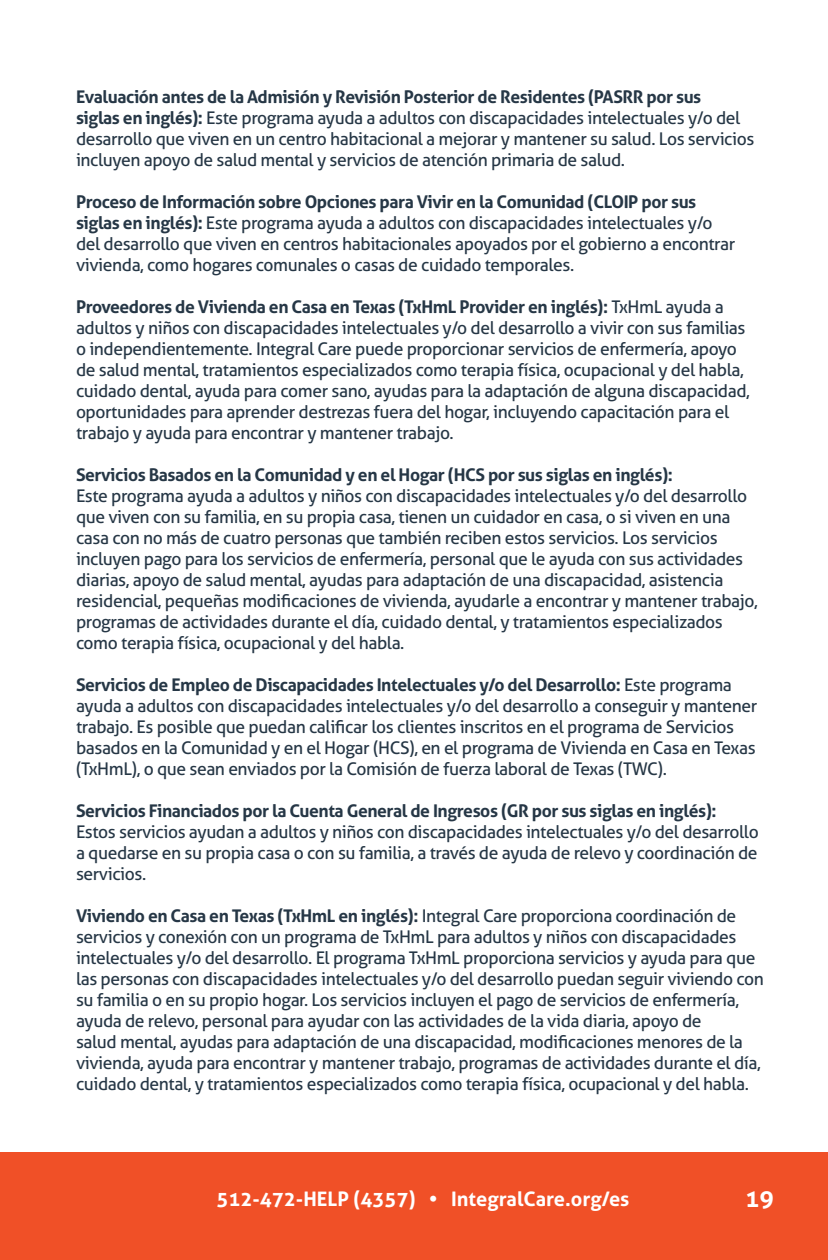
<style>
.page{position:relative;width:828px;height:1260px;background:#fff}
.page>*{position:absolute;margin:0;border:0;box-sizing:border-box;transform-origin:0 0}
.t1{font:700 24px "Aller";color:#fff}
.Normal_P{font:700 20px "Aller";color:#fff}
.t2{font:17.6px/21px "Aller";letter-spacing:-.025em;color:#263746}
.s1{font-weight:700}
</style>
<div class="page">
<div style="left:0;top:1152px;width:18px;height:108px;background:#f05027"></div>
<div style="left:18px;top:1152px;width:810px;height:108px;background:#f05027"></div>
<p class="t2" style="left:76px;top:86px;width:680px"><span class="s1">Evaluación antes de la Admisión y Revisión Posterior de Residentes (PASRR por sus<br>siglas en inglés):</span> Este programa ayuda a adultos con discapacidades intelectuales y/o del desarrollo que viven en un centro habitacional a mejorar y mantener su salud. Los servicios incluyen apoyo de salud mental y servicios de atención primaria de salud.</p>
<p class="t2" style="left:76px;top:191px;width:661px"><span class="s1">Proceso de Información sobre Opciones para Vivir en la Comunidad (CLOIP por sus siglas en inglés):</span> Este programa ayuda a adultos con discapacidades intelectuales y/o del desarrollo que viven en centros habitacionales apoyados por el gobierno a encontrar vivienda, como hogares comunales o casas de cuidado temporales.</p>
<p class="t2" style="left:76px;top:296px;width:675px"><span class="s1">Proveedores de Vivienda en Casa en Texas (TxHmL Provider en inglés):</span> TxHmL ayuda a adultos y niños con discapacidades intelectuales y/o del desarrollo a vivir con sus familias o independientemente. Integral Care puede proporcionar servicios de enfermería, apoyo de salud mental, tratamientos especializados como terapia física, ocupacional y del habla, cuidado dental, ayuda para comer sano, ayudas para la adaptación de alguna discapacidad, oportunidades para aprender destrezas fuera del hogar, incluyendo capacitación para el trabajo y ayuda para encontrar y mantener trabajo.</p>
<p class="t2" style="left:76px;top:464px;width:683px"><span class="s1">Servicios Basados en la Comunidad y en el Hogar (HCS por sus siglas en inglés):<br></span>Este programa ayuda a adultos y niños con discapacidades intelectuales y/o del desarrollo que viven con su familia, en su propia casa, tienen un cuidador en casa, o si viven en una casa con no más de cuatro personas que también reciben estos servicios. Los servicios incluyen pago para los servicios de enfermería, personal que le ayuda con sus actividades diarias, apoyo de salud mental, ayudas para adaptación de una discapacidad, asistencia residencial, pequeñas modificaciones de vivienda, ayudarle a encontrar y mantener trabajo, programas de actividades durante el día, cuidado dental, y tratamientos especializados como terapia física, ocupacional y del habla.</p>
<p class="t2" style="left:76px;top:674px;width:683px"><span class="s1">Servicios de Empleo de Discapacidades Intelectuales y/o del Desarrollo:</span> Este programa ayuda a adultos con discapacidades intelectuales y/o del desarrollo a conseguir y mantener trabajo. Es posible que puedan calificar los clientes inscritos en el programa de Servicios basados en la Comunidad y en el Hogar (HCS), en el programa de Vivienda en Casa en Texas (TxHmL), o que sean enviados por la Comisión de fuerza laboral de Texas (TWC).</p>
<p class="t2" style="left:76px;top:800px;width:684px"><span class="s1">Servicios Financiados por la Cuenta General de Ingresos (GR por sus siglas en inglés):<br></span>Estos servicios ayudan a adultos y niños con discapacidades intelectuales y/o del desarrollo a quedarse en su propia casa o con su familia, a través de ayuda de relevo y coordinación de servicios.</p>
<p class="t2" style="left:76px;top:905px;width:689px"><span class="s1">Viviendo en Casa en Texas (TxHmL en inglés):</span> Integral Care proporciona coordinación de servicios y conexión con un programa de TxHmL para adultos y niños con discapacidades intelectuales y/o del desarrollo. El programa TxHmL proporciona servicios y ayuda para que las personas con discapacidades intelectuales y/o del desarrollo puedan seguir viviendo con su familia o en su propio hogar. Los servicios incluyen el pago de servicios de enfermería, ayuda de relevo, personal para ayudar con las actividades de la vida diaria, apoyo de<br>salud mental, ayudas para adaptación de una discapacidad, modificaciones menores de la vivienda, ayuda para encontrar y mantener trabajo, programas de actividades durante el día, cuidado dental, y tratamientos especializados como terapia física, ocupacional y del habla.</p>
<p class="Normal_P" style="left:217px;top:1186px;width:414px">512-472-HELP (4357) • IntegralCare.org/es</p>
<p class="t1" style="left:745px;top:1183px;width:30px">19</p>
</div>
